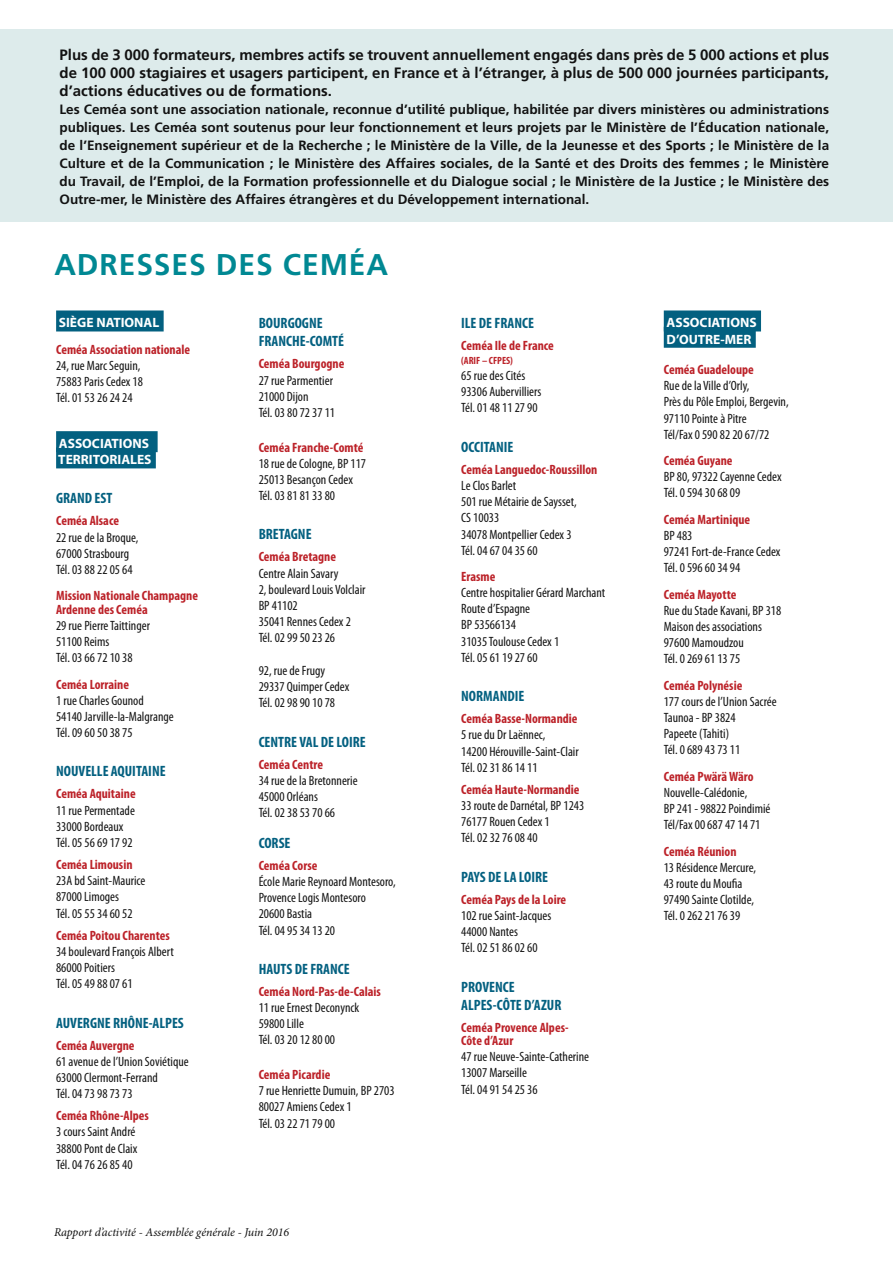
<style>
.page{position:relative;width:893px;height:1263px;background:#fff}
.page>*{position:absolute;margin:0;border:0;box-sizing:border-box;transform-origin:0 0}
.t1{font:700 30px "Frutiger";color:#008893}
.t2{font:700 15px/18px "Frutiger";color:#121212;text-align:justify}
.t3{font:700 condensed 15px/18px "Myriad Pro";color:#036080}
.t4{font:condensed 13.5px/16.2px "Myriad Pro";color:#121212}
.t5{font:700 13.5px/18px "Frutiger";color:#121212;text-align:justify}
.t6{font:700 condensed 13.5px/13.5px "Myriad Pro";color:#bc2229}
.t7{font:700 13.5px/16.2px "Myriad Pro";color:#fff}
.t8{font:italic 12px "Minion Pro";letter-spacing:-.005em;color:#121212}
.t9{font:700 condensed 10.5px "Myriad Pro";color:#bc2229}
</style>
<div class="page">
<div style="left:0;top:29px;width:893px;height:193px;background:#ddebeb"></div>
<div style="left:56px;top:310px;width:108px;height:21px;background:#036080"></div>
<div style="left:56px;top:431px;width:102px;height:21px;background:#036080"></div>
<div style="left:56px;top:447px;width:100px;height:21px;background:#036080"></div>
<div style="left:664px;top:310px;width:97px;height:21px;background:#036080"></div>
<div style="left:664px;top:327px;width:92px;height:21px;background:#036080"></div>
<p class="t2" style="left:60px;top:45px;width:771px">Plus de 3 000 formateurs, membres actifs se trouvent annuellement engagés dans près de 5 000 actions et plus de 100 000 stagiaires et usagers participent, en France et à l’étranger, à plus de 500 000 journées participants, d’actions éducatives ou de formations.</p>
<p class="t5" style="left:60px;top:100px;width:771px">Les Ceméa sont une association nationale, reconnue d’utilité publique, habilitée par divers ministères ou administrations publiques. Les Ceméa sont soutenus pour leur fonctionnement et leurs projets par le Ministère de l’Éducation nationale, de l’Enseignement supérieur et de la Recherche ; le Ministère de la Ville, de la Jeunesse et des Sports ; le Ministère de la Culture et de la Communication ; le Ministère des Affaires sociales, de la Santé et des Droits des femmes ; le Ministère du Travail, de l’Emploi, de la Formation professionnelle et du Dialogue social ; le Ministère de la Justice ; le Ministère des Outre-mer, le Ministère des Affaires étrangères et du Développement international.</p>
<h1 class="t1" style="left:54px;top:247px;width:42px">Adresses</h1>
<h1 class="t1" style="left:216px;top:247px;width:19px">des</h1>
<h1 class="t1" style="left:283px;top:247px;width:42px">Ceméa</h1>
<p class="t7" style="left:59px;top:314px;width:102px">SIÈGE NATIONAL</p>
<p class="t6" style="left:56px;top:342px;width:136px">Ceméa Association nationale</p>
<p class="t4" style="left:56px;top:357px;width:88px">24, rue Marc Seguin,<br>75883 Paris Cedex 18<br>Tél. 01 53 26 24 24</p>
<p class="t7" style="left:58px;top:435px;width:95px">ASSOCIATIONS<br>TERRITORIALES</p>
<p class="t3" style="left:56px;top:489px;width:58px">GRAND EST</p>
<p class="t6" style="left:56px;top:514px;width:64px">Ceméa Alsace</p>
<p class="t4" style="left:56px;top:529px;width:84px">22 rue de la Broque,<br>67000 Strasbourg<br>Tél. 03 88 22 05 64</p>
<p class="t6" style="left:56px;top:589px;width:143px">Mission Nationale Champagne<br>Ardenne des Ceméa</p>
<p class="t4" style="left:56px;top:617px;width:95px">29 rue Pierre Taittinger<br>51100 Reims<br>Tél. 03 66 72 10 38</p>
<p class="t6" style="left:56px;top:677px;width:74px">Ceméa Lorraine</p>
<p class="t4" style="left:56px;top:692px;width:119px">1 rue Charles Gounod<br>54140 Jarville-la-Malgrange<br>Tél. 09 60 50 38 75</p>
<p class="t3" style="left:56px;top:762px;width:111px">NOUVELLE AQUITAINE</p>
<p class="t6" style="left:56px;top:787px;width:81px">Ceméa Aquitaine</p>
<p class="t4" style="left:56px;top:802px;width:80px">11 rue Permentade<br>33000 Bordeaux<br>Tél. 05 56 69 17 92</p>
<p class="t6" style="left:56px;top:857px;width:78px">Ceméa Limousin</p>
<p class="t4" style="left:56px;top:872px;width:91px">23A bd Saint-Maurice<br>87000 Limoges<br>Tél. 05 55 34 60 52</p>
<p class="t6" style="left:56px;top:928px;width:115px">Ceméa Poitou Charentes</p>
<p class="t4" style="left:56px;top:943px;width:119px">34 boulevard François Albert<br>86000 Poitiers<br>Tél. 05 49 88 07 61</p>
<p class="t3" style="left:56px;top:1013px;width:129px">AUVERGNE RHÔNE-ALPES</p>
<p class="t6" style="left:56px;top:1038px;width:80px">Ceméa Auvergne</p>
<p class="t4" style="left:56px;top:1053px;width:134px">61 avenue de l’Union Soviétique<br>63000 Clermont-Ferrand<br>Tél. 04 73 98 73 73</p>
<p class="t6" style="left:56px;top:1108px;width:94px">Ceméa Rhône-Alpes</p>
<p class="t4" style="left:56px;top:1123px;width:83px">3 cours Saint André<br>38800 Pont de Claix<br>Tél. 04 76 26 85 40</p>
<p class="t3" style="left:259px;top:314px;width:87px">BOURGOGNE<br>FRANCHE-COMTÉ</p>
<p class="t6" style="left:259px;top:357px;width:87px">Ceméa Bourgogne</p>
<p class="t4" style="left:259px;top:372px;width:78px">27 rue Parmentier<br>21000 Dijon<br>Tél. 03 80 72 37 11</p>
<p class="t6" style="left:259px;top:440px;width:106px">Ceméa Franche-Comté</p>
<p class="t4" style="left:259px;top:455px;width:109px">18 rue de Cologne, BP 117<br>25013 Besançon Cedex<br>Tél. 03 81 81 33 80</p>
<p class="t3" style="left:259px;top:525px;width:54px">BRETAGNE</p>
<p class="t6" style="left:259px;top:550px;width:79px">Ceméa Bretagne</p>
<p class="t4" style="left:259px;top:565px;width:108px">Centre Alain Savary<br>2, boulevard Louis Volclair<br>BP 41102<br>35041 Rennes Cedex 2<br>Tél. 02 99 50 23 26</p>
<p class="t4" style="left:259px;top:662px;width:92px">92, rue de Frugy<br>29337 Quimper Cedex<br>Tél. 02 98 90 10 78</p>
<p class="t3" style="left:259px;top:732px;width:108px">CENTRE VAL DE LOIRE</p>
<p class="t6" style="left:259px;top:757px;width:66px">Ceméa Centre</p>
<p class="t4" style="left:259px;top:772px;width:101px">34 rue de la Bretonnerie<br>45000 Orléans<br>Tél. 02 38 53 70 66</p>
<p class="t3" style="left:259px;top:833px;width:33px">CORSE</p>
<p class="t6" style="left:259px;top:858px;width:60px">Ceméa Corse</p>
<p class="t4" style="left:259px;top:873px;width:138px">École Marie Reynoard Montesoro,<br>Provence Logis Montesoro<br>20600 Bastia<br>Tél. 04 95 34 13 20</p>
<p class="t3" style="left:259px;top:959px;width:93px">HAUTS DE FRANCE</p>
<p class="t6" style="left:259px;top:984px;width:124px">Ceméa Nord-Pas-de-Calais</p>
<p class="t4" style="left:259px;top:999px;width:102px">11 rue Ernest Deconynck<br>59800 Lille<br>Tél. 03 20 12 80 00</p>
<p class="t6" style="left:259px;top:1067px;width:73px">Ceméa Picardie</p>
<p class="t4" style="left:259px;top:1082px;width:137px">7 rue Henriette Dumuin, BP 2703<br>80027 Amiens Cedex 1<br>Tél. 03 22 71 79 00</p>
<p class="t8" style="left:54px;top:1223px;width:237px">Rapport d’activité - Assemblée générale - Juin 2016</p>
<p class="t3" style="left:461px;top:314px;width:74px">ILE DE FRANCE</p>
<p class="t6" style="left:461px;top:339px;width:94px">Ceméa Ile de France</p>
<p class="t9" style="left:461px;top:354px;width:53px">(ARIF – CFPES)</p>
<p class="t4" style="left:461px;top:367px;width:82px">65 rue des Cités<br>93306 Aubervilliers<br>Tél. 01 48 11 27 90</p>
<p class="t3" style="left:461px;top:437px;width:54px">OCCITANIE</p>
<p class="t6" style="left:461px;top:462px;width:138px">Ceméa Languedoc-Roussillon</p>
<p class="t4" style="left:461px;top:477px;width:117px">Le Clos Barlet<br>501 rue Métairie de Saysset,<br>CS 10033<br>34078 Montpellier Cedex 3<br>Tél. 04 67 04 35 60</p>
<p class="t6" style="left:461px;top:569px;width:36px">Erasme</p>
<p class="t4" style="left:461px;top:584px;width:146px">Centre hospitalier Gérard Marchant<br>Route d’Espagne<br>BP 53566134<br>31035 Toulouse Cedex 1<br>Tél. 05 61 19 27 60</p>
<p class="t3" style="left:461px;top:687px;width:65px">NORMANDIE</p>
<p class="t6" style="left:461px;top:712px;width:118px">Ceméa Basse-Normandie</p>
<p class="t4" style="left:461px;top:727px;width:119px">5 rue du Dr Laënnec,<br>14200 Hérouville-Saint-Clair<br>Tél. 02 31 86 14 11</p>
<p class="t6" style="left:461px;top:782px;width:120px">Ceméa Haute-Normandie</p>
<p class="t4" style="left:461px;top:797px;width:125px">33 route de Darnétal, BP 1243<br>76177 Rouen Cedex 1<br>Tél. 02 32 76 08 40</p>
<p class="t3" style="left:461px;top:867px;width:88px">PAYS DE LA LOIRE</p>
<p class="t6" style="left:461px;top:892px;width:107px">Ceméa Pays de la Loire</p>
<p class="t4" style="left:461px;top:907px;width:92px">102 rue Saint-Jacques<br>44000 Nantes<br>Tél. 02 51 86 02 60</p>
<p class="t3" style="left:461px;top:977px;width:102px">PROVENCE<br>ALPES-CôTE D’AZUR</p>
<p class="t6" style="left:461px;top:1020px;width:109px">Ceméa Provence Alpes-<br>Côte d’Azur</p>
<p class="t4" style="left:461px;top:1048px;width:129px">47 rue Neuve-Sainte-Catherine<br>13007 Marseille<br>Tél. 04 91 54 25 36</p>
<p class="t7" style="left:666px;top:314px;width:92px">ASSOCIATIONS<br>D’OUTRE-MER</p>
<p class="t6" style="left:664px;top:362px;width:92px">Ceméa Guadeloupe</p>
<p class="t4" style="left:664px;top:377px;width:126px">Rue de la Ville d’Orly,<br>Près du Pôle Emploi, Bergevin,<br>97110 Pointe à Pitre<br>Tél/Fax 0 590 82 20 67/72</p>
<p class="t6" style="left:664px;top:453px;width:70px">Ceméa Guyane</p>
<p class="t4" style="left:664px;top:469px;width:119px">BP 80, 97322 Cayenne Cedex<br>Tél. 0 594 30 68 09</p>
<p class="t6" style="left:664px;top:512px;width:88px">Ceméa Martinique</p>
<p class="t4" style="left:664px;top:527px;width:118px">BP 483<br>97241 Fort-de-France Cedex<br>Tél. 0 596 60 34 94</p>
<p class="t6" style="left:664px;top:587px;width:74px">Ceméa Mayotte</p>
<p class="t4" style="left:664px;top:602px;width:119px">Rue du Stade Kavani, BP 318<br>Maison des associations<br>97600 Mamoudzou<br>Tél. 0 269 61 13 75</p>
<p class="t6" style="left:664px;top:678px;width:80px">Ceméa Polynésie</p>
<p class="t4" style="left:664px;top:693px;width:114px">177 cours de l’Union Sacrée<br>Taunoa - BP 3824<br>Papeete (Tahiti)<br>Tél. 0 689 43 73 11</p>
<p class="t6" style="left:664px;top:769px;width:91px">Ceméa Pwärä Wäro</p>
<p class="t4" style="left:664px;top:784px;width:108px">Nouvelle-Calédonie,<br>BP 241 - 98822 Poindimié<br>Tél/Fax 00 687 47 14 71</p>
<p class="t6" style="left:664px;top:844px;width:74px">Ceméa Réunion</p>
<p class="t4" style="left:664px;top:859px;width:94px">13 Résidence Mercure,<br>43 route du Moufia<br>97490 Sainte Clotilde,<br>Tél. 0 262 21 76 39</p>
</div>
